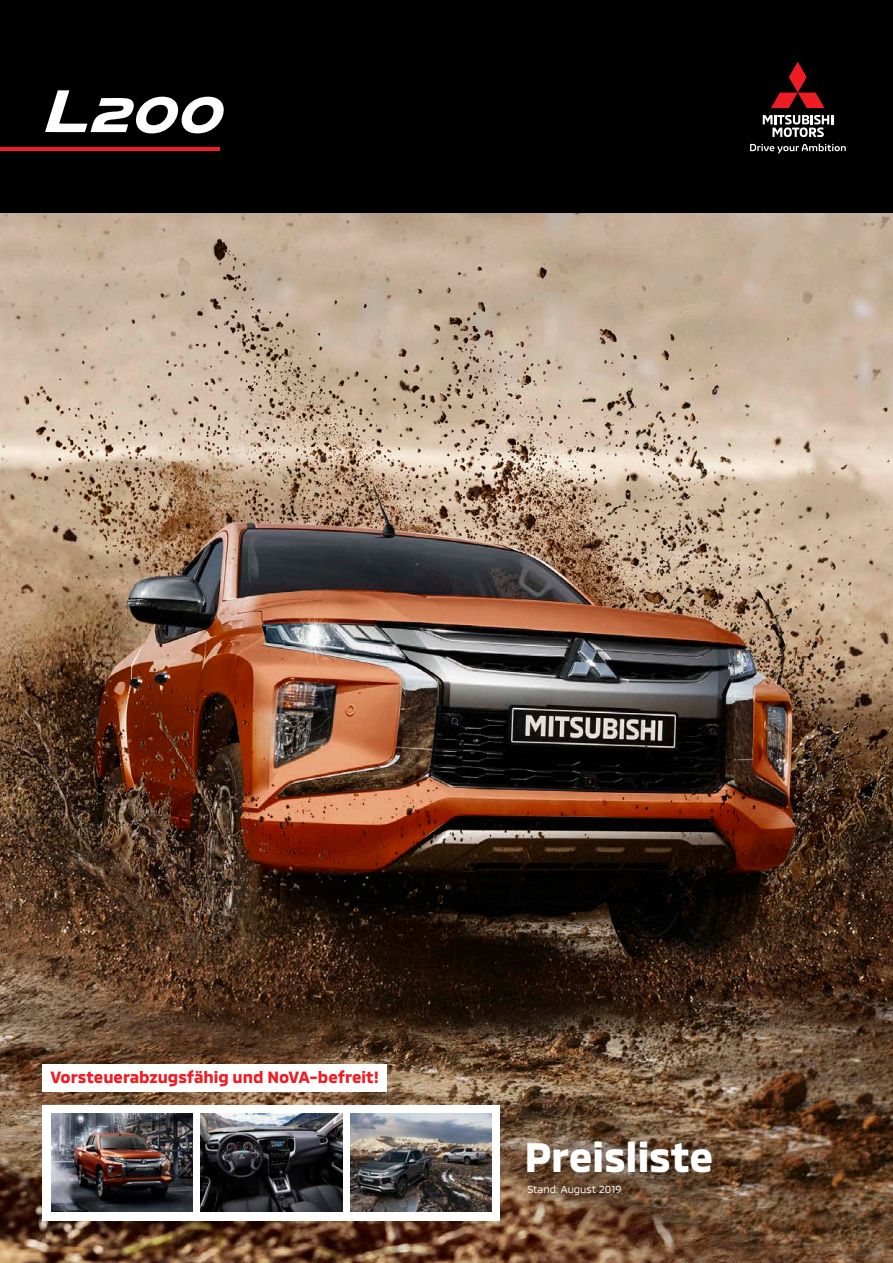
<style>
.page{position:relative;width:893px;height:1263px;background:#fff}
.page>*{position:absolute;margin:0;border:0;box-sizing:border-box;transform-origin:0 0}
.t1{font:900 42.3px "MMC Trial 1";color:#fff}
.t2{font:900 16.8px "MMC Trial 1";color:#ee1d23}
.t3{font:10.5px "MMC Trial 1";color:#fff}
</style>
<div class="page">
<img style="left:0;top:213px;width:893px;height:1050px">
<svg style="left:446px;top:1032px;width:291px;height:231px;background:#72543b"></svg>
<div style="left:0;top:0;width:893px;height:213px;background:#000"></div>
<svg style="left:763px;top:115px;width:70px;height:22px"></svg>
<svg style="left:771px;top:62px;width:53px;height:46px"></svg>
<svg style="left:750px;top:144px;width:96px;height:10px"></svg>
<svg style="left:45px;top:90px;width:179px;height:43px"></svg>
<hr style="left:0;top:148px;width:219px;height:3px;background:#ee1d23">
<div style="left:43px;top:1105px;width:457px;height:115px;background:#fff"></div>
<img style="left:350px;top:1113px;width:141px;height:99px">
<img style="left:51px;top:1113px;width:141px;height:99px">
<img style="left:201px;top:1113px;width:141px;height:99px">
<div style="left:43px;top:1064px;width:344px;height:27px;background:#fff"></div>
<p class="t2" style="left:50px;top:1067px;width:330px">Vorsteuerabzugsfähig und NoVA-befreit!</p>
<h1 class="t1" style="left:524px;top:1132px;width:191px">Preisliste</h1>
<p class="t3" style="left:527px;top:1183px;width:96px">Stand: August 2019</p>
</div>
